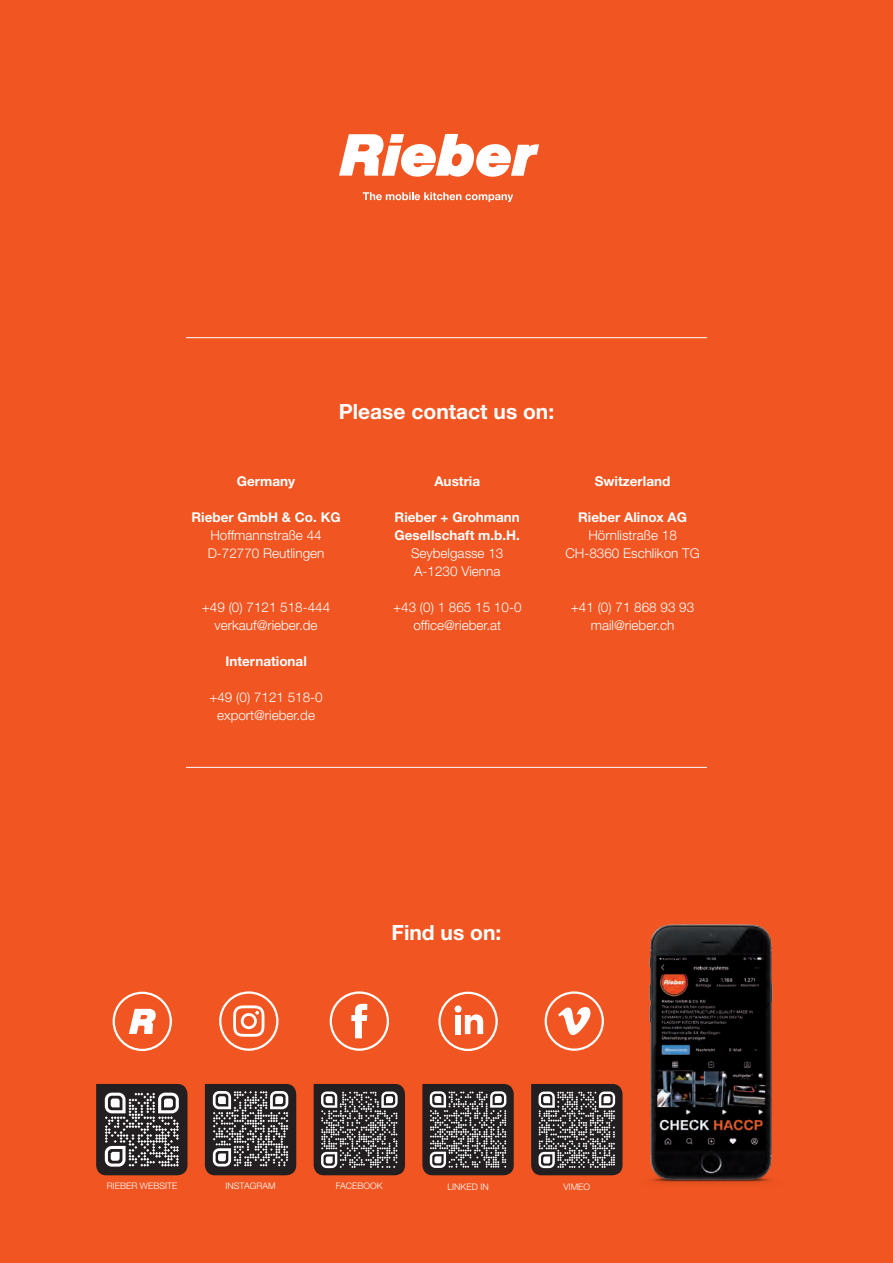
<style>
.page{position:relative;width:893px;height:1263px;background:#f15622}
.page>*{position:absolute;margin:0;border:0;box-sizing:border-box;transform-origin:0 0}
.t1{font:700 21px "Helvetica Neue LT Std";color:#fff}
.t2{font:300 13.5px/18px "Helvetica Neue LT Std";color:#fff;text-align:center}
.t3{font:700 13.5px/18px "Helvetica Neue LT Std";color:#fff}
.t4{font:300 9px "Helvetica Neue LT Std";color:#fff}
</style>
<div class="page">
<hr style="left:186px;top:337px;width:521px;height:1px;background:#fff">
<hr style="left:186px;top:767px;width:521px;height:1px;background:#fff">
<svg style="left:363px;top:192px;width:150px;height:10px"></svg>
<svg style="left:339px;top:134px;width:200px;height:43px"></svg>
<svg style="left:129px;top:1009px;width:27px;height:25px"></svg>
<div style="left:113px;top:992px;width:59px;height:59px;border:2px solid #fff;border-radius:29px"></div>
<svg style="left:96px;top:1084px;width:91px;height:91px;background:#545050"></svg>
<div style="left:330px;top:991px;width:59px;height:60px;border:2px solid #fff;border-radius:29px"></div>
<svg style="left:351px;top:1004px;width:16px;height:34px"></svg>
<svg style="left:314px;top:1084px;width:91px;height:91px;background:#504b4c"></svg>
<div style="left:219px;top:991px;width:59px;height:60px;border:2px solid #fff;border-radius:29px"></div>
<svg style="left:233px;top:1005px;width:31px;height:32px"></svg>
<svg style="left:205px;top:1084px;width:91px;height:91px;background:#534f50"></svg>
<div style="left:438px;top:992px;width:60px;height:59px;border:2px solid #fff;border-radius:29px"></div>
<div style="left:455px;top:1015px;width:6px;height:19px;background:#fff"></div>
<div style="left:455px;top:1005px;width:7px;height:7px;background:#fff;border-radius:50%"></div>
<svg style="left:465px;top:1014px;width:18px;height:20px"></svg>
<svg style="left:422px;top:1084px;width:92px;height:91px;background:#524d4d"></svg>
<div style="left:545px;top:991px;width:59px;height:60px;border:2px solid #fff;border-radius:29px"></div>
<svg style="left:558px;top:1007px;width:33px;height:28px"></svg>
<svg style="left:531px;top:1084px;width:91px;height:91px;background:#524e4e"></svg>
<img style="left:649px;top:924px;width:124px;height:260px">
<h1 class="t1" style="left:339px;top:398px;width:217px">Please contact us on:</h1>
<p class="t3" style="left:237px;top:472px;width:60px">Germany</p>
<p class="t3" style="left:191px;top:508px;width:151px">Rieber GmbH &amp; Co. KG</p>
<p class="t2" style="left:208px;top:526px;width:118px;text-align:left">Hoffmannstraße 44<br>D-72770 Reutlingen</p>
<p class="t2" style="left:202px;top:598px;width:130px">+49 (0) 7121 518-444 verkauf@rieber.de</p>
<p class="t3" style="left:225px;top:652px;width:83px">International</p>
<p class="t2" style="left:209px;top:688px;width:115px">+49 (0) 7121 518-0 export@rieber.de</p>
<p class="t3" style="left:434px;top:472px;width:47px">Austria</p>
<p class="t3" style="left:395px;top:508px;width:127px">Rieber + Grohmann<br>Gesellschaft m.b.H.</p>
<p class="t2" style="left:411px;top:544px;width:94px;text-align:left">Seybelgasse 13<br>A-1230 Vienna</p>
<p class="t2" style="left:393px;top:598px;width:130px">+43 (0) 1 865 15 10-0 office@rieber.at</p>
<p class="t3" style="left:595px;top:472px;width:77px">Switzerland</p>
<p class="t3" style="left:578px;top:508px;width:110px">Rieber Alinox AG</p>
<p class="t2" style="left:565px;top:526px;width:136px">Hörnlistraße 18<br>CH-8360 Eschlikon TG</p>
<p class="t2" style="left:571px;top:598px;width:125px">+41 (0) 71 868 93 93 mail@rieber.ch</p>
<h1 class="t1" style="left:392px;top:920px;width:111px">Find us on:</h1>
<p class="t4" style="left:107px;top:1180px;width:72px">RIEBER WEBSITE</p>
<p class="t4" style="left:226px;top:1180px;width:51px">INSTAGRAM</p>
<p class="t4" style="left:336px;top:1180px;width:48px">FACEBOOK</p>
<p class="t4" style="left:447px;top:1181px;width:43px">LINKED IN</p>
<p class="t4" style="left:563px;top:1181px;width:28px">VIMEO</p>
</div>
